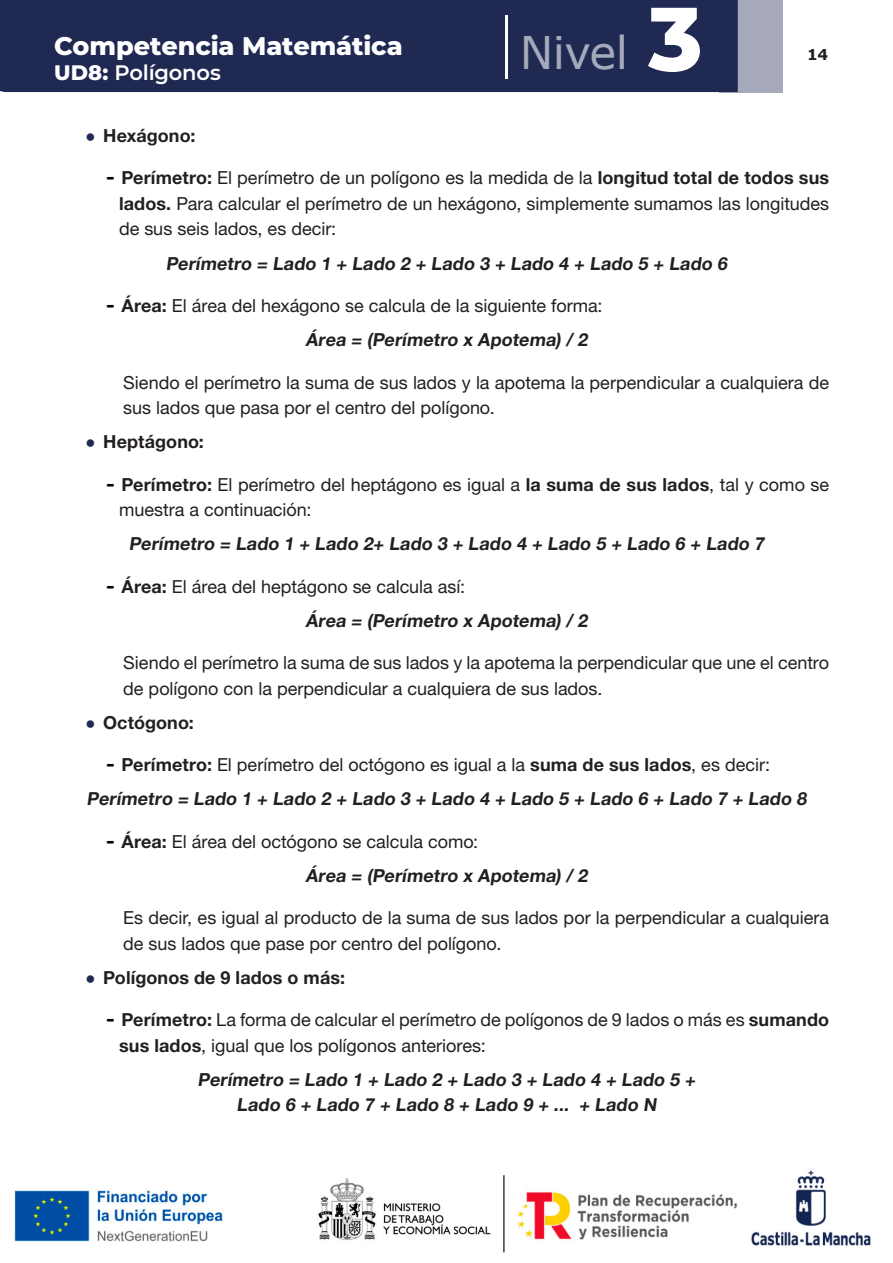
<style>
.page{position:relative;width:893px;height:1263px;background:#fff}
.page>*{position:absolute;margin:0;border:0;box-sizing:border-box;transform-origin:0 0}
.t1{font:45px "Verdana";letter-spacing:-.015em;color:#a5a9ba}
.t2{font:800 25.5px "Montserrat";letter-spacing:-.005em;color:#fff}
.t3{font:600 21px "Montserrat";letter-spacing:-.01em;color:#fff}
.GUION_PARRAFO_SIGUIE{font:18px/25.5px "Helvetica Neue LT 55 Rm";color:#231f20}
.t4{font:18px/25.5px "Helvetica Neue LT 75 Bd";letter-spacing:.005em;color:#231f20;text-align:center}
.t5{font:700 15px "Verdana";color:#231f20}
.s1{font-weight:800}
.s2{font-family:"Montserrat";font-weight:800;font-size:90px;color:#fff}
.s3{font-family:"Verdana";font-weight:700;font-size:15px;color:#1f2952}
.s4{font-family:"Verdana";font-weight:700;color:#000}
.s5{font-family:"Helvetica Neue LT 75 Bd"}
</style>
<div class="page">
<img style="left:14px;top:1170px;width:857px;height:83px">
<div style="left:719px;top:0;width:63px;height:92px;background:#a5a9ba"></div>
<div style="left:0;top:0;width:738px;height:92px;background:#1f2952"></div>
<hr style="left:505px;top:16px;width:2px;height:63px;background:#fff">
<h2 class="t2" style="left:54px;top:27px;width:350px">Competencia Matemática</h2>
<p class="t3" style="left:54px;top:58px;width:168px"><span class="s1">UD8:</span> Polígonos</p>
<h1 class="t1" style="left:520px;top:22px;width:184px">Nivel <span class="s2">3</span></h1>
<p class="t5" style="left:807px;top:44px;width:23px">14</p>
<p class="t4" style="left:85px;top:122px;width:112px"><span class="s3">•</span> Hexágono:</p>
<p class="GUION_PARRAFO_SIGUIE" style="left:119px;top:165px;width:712px;text-align:justify;text-indent:-13px"><span class="s4">-</span> <span class="s5">Perímetro:</span> El perímetro de un polígono es la medida de la <span class="s5">longitud total de todos sus lados.</span> Para calcular el perímetro de un hexágono, simplemente sumamos las longitudes de sus seis lados, es decir:</p>
<p class="t4" style="left:166px;top:250px;width:566px">Perímetro = Lado 1 + Lado 2 + Lado 3 + Lado 4 + Lado 5 + Lado 6</p>
<p class="GUION_PARRAFO_SIGUIE" style="left:106px;top:292px;width:498px"><span class="s4">-</span> <span class="s5">Área:</span> El área del hexágono se calcula de la siguiente forma:</p>
<p class="t4" style="left:305px;top:326px;width:287px">Área = (Perímetro x Apotema) / 2</p>
<p class="GUION_PARRAFO_SIGUIE" style="left:123px;top:369px;width:707px">Siendo el perímetro la suma de sus lados y la apotema la perpendicular a cualquiera de sus lados que pasa por el centro del polígono.</p>
<p class="t4" style="left:85px;top:428px;width:120px"><span class="s3">•</span> Heptágono:</p>
<p class="GUION_PARRAFO_SIGUIE" style="left:119px;top:471px;width:712px;text-indent:-13px"><span class="s4">-</span> <span class="s5">Perímetro:</span> El perímetro del heptágono es igual a <span class="s5">la suma de sus lados</span>, tal y como se muestra a continuación:</p>
<p class="t4" style="left:129px;top:530px;width:640px">Perímetro = Lado 1 + Lado 2+ Lado 3 + Lado 4 + Lado 5 + Lado 6 + Lado 7</p>
<p class="GUION_PARRAFO_SIGUIE" style="left:106px;top:573px;width:360px"><span class="s4">-</span> <span class="s5">Área:</span> El área del heptágono se calcula así:</p>
<p class="t4" style="left:305px;top:607px;width:287px">Área = (Perímetro x Apotema) / 2</p>
<p class="GUION_PARRAFO_SIGUIE" style="left:123px;top:649px;width:707px">Siendo el perímetro la suma de sus lados y la apotema la perpendicular que une el centro de polígono con la perpendicular a cualquiera de sus lados.</p>
<p class="t4" style="left:85px;top:709px;width:110px"><span class="s3">•</span> Octógono:</p>
<p class="GUION_PARRAFO_SIGUIE" style="left:106px;top:751px;width:665px"><span class="s4">-</span> <span class="s5">Perímetro:</span> El perímetro del octógono es igual a la <span class="s5">suma de sus lados</span>, es decir:</p>
<p class="t4" style="left:87px;top:785px;width:724px">Perímetro = Lado 1 + Lado 2 + Lado 3 + Lado 4 + Lado 5 + Lado 6 + Lado 7 + Lado 8</p>
<p class="GUION_PARRAFO_SIGUIE" style="left:106px;top:828px;width:373px"><span class="s4">-</span> <span class="s5">Área:</span> El área del octógono se calcula como:</p>
<p class="t4" style="left:305px;top:862px;width:287px">Área = (Perímetro x Apotema) / 2</p>
<p class="GUION_PARRAFO_SIGUIE" style="left:123px;top:904px;width:707px">Es decir, es igual al producto de la suma de sus lados por la perpendicular a cualquiera de sus lados que pase por centro del polígono.</p>
<p class="t4" style="left:85px;top:964px;width:262px"><span class="s3">•</span> Polígonos de 9 lados o más:</p>
<p class="GUION_PARRAFO_SIGUIE" style="left:119px;top:1006px;width:712px;text-indent:-13px"><span class="s4">-</span> <span class="s5">Perímetro:</span> La forma de calcular el perímetro de polígonos de 9 lados o más es <span class="s5">sumando sus lados</span>, igual que los polígonos anteriores:</p>
<p class="t4" style="left:198px;top:1066px;width:502px">Perímetro = Lado 1 + Lado 2 + Lado 3 + Lado 4 + Lado 5 +<br>Lado 6 + Lado 7 + Lado 8 + Lado 9 + ... + Lado N</p>
</div>
